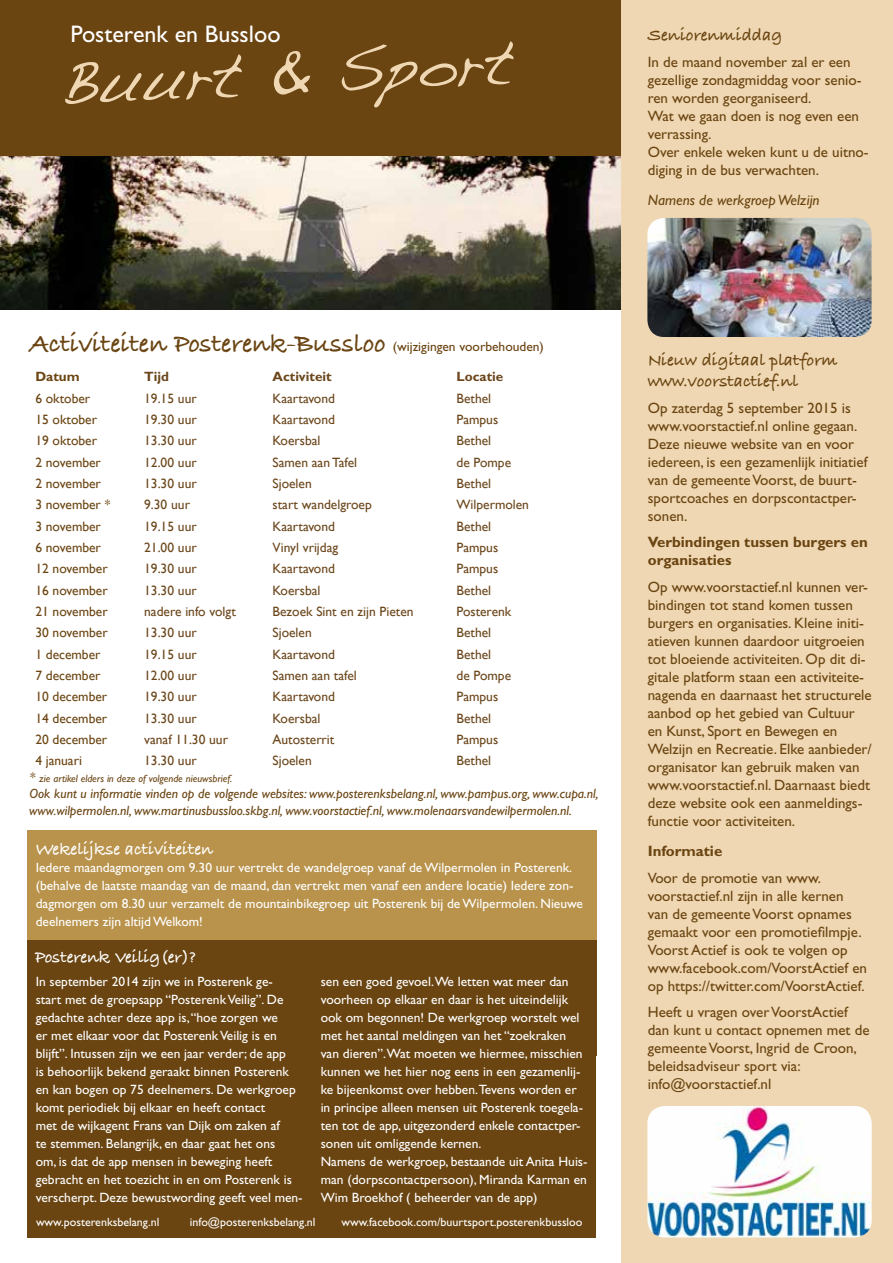
<style>
.page{position:relative;width:893px;height:1263px;background:#fff}
.page>*{position:absolute;margin:0;border:0;box-sizing:border-box;transform-origin:0 0}
.t1{font:63px "Handwriting Dakota";color:#eed7b2}
.t2{font:27px "Bradley Hand ITCTT Bold";color:#6a4411}
.t3{font:24px "Gill Sans Std";color:#fff}
.t4{font:18px/21.6px "Bradley Hand ITCTT Bold";color:#6a4411}
.t5{font:18px "Bradley Hand ITCTT Bold";color:#fff}
.t6{font:15px/18px "Gill Sans Std";color:#6a4411}
.t7{font:700 15px/18px "Gill Sans Std";color:#6a4411}
.t8{font:italic 15px "Gill Sans Std";color:#6a4411}
.t9{font:13.5px/18px "Gill Sans Std";color:#fff}
.t10{font:13.5px "Gill Sans";color:#6b461b}
.t11{font:italic 13.5px/16.5px "Gill Sans Std";color:#6a4411}
.t12{font:13.5px "Gill Sans";color:#6b4512}
.t13{font:13.5px "Gill Sans";color:#6a4411}
.t14{font:700 13.5px "Gill Sans Std";color:#6b461b}
.t15{font:700 13.5px "Gill Sans Std";color:#6b4512}
.t16{font:12px "Gill Sans Std";color:#fff}
.t17{font:italic 10.5px "Gill Sans Std";color:#6a4411}
.s1{font-family:"Gill Sans Std";font-size:13.5px}
.s2{font-size:13.5px}
</style>
<div class="page">
<img style="left:0;top:155px;width:622px;height:154px">
<div style="left:27px;top:939px;width:570px;height:117px;background:#6a4411"></div>
<div style="left:27px;top:1209px;width:569px;height:29px;background:#6a4411"></div>
<div style="left:0;top:0;width:638px;height:155px;background:#6a4411"></div>
<div style="left:27px;top:968px;width:569px;height:242px;background:#6a4411"></div>
<div style="left:622px;top:0;width:271px;height:1263px;background:#eed7b2"></div>
<img style="left:647px;top:1106px;width:225px;height:131px">
<div style="left:27px;top:830px;width:570px;height:110px;background:#b9934c"></div>
<img style="left:647px;top:218px;width:225px;height:119px">
<h3 class="t3" style="left:70px;top:21px;width:212px">Posterenk en Bussloo</h3>
<h1 class="t1" style="left:57px;top:46px;width:457px;rotate:-3deg">Buurt &amp; Sport</h1>
<h2 class="t2" style="left:29px;top:328px;width:516px">Activiteiten Posterenk-Bussloo <span class="s1">(wijzigingen voorbehouden)</span></h2>
<p class="t15" style="left:35px;top:369px;width:46px">Datum</p>
<p class="t14" style="left:144px;top:369px;width:26px">Tijd</p>
<p class="t14" style="left:273px;top:369px;width:61px">Activiteit</p>
<p class="t14" style="left:456px;top:369px;width:48px">Locatie</p>
<p class="t13" style="left:35px;top:390px;width:56px">6 oktober</p>
<p class="t10" style="left:144px;top:390px;width:54px">19.15 uur</p>
<p class="t10" style="left:273px;top:390px;width:64px">Kaartavond</p>
<p class="t10" style="left:456px;top:390px;width:36px">Bethel</p>
<p class="t13" style="left:35px;top:411px;width:63px">15 oktober</p>
<p class="t10" style="left:144px;top:411px;width:54px">19.30 uur</p>
<p class="t10" style="left:273px;top:411px;width:64px">Kaartavond</p>
<p class="t10" style="left:456px;top:411px;width:43px">Pampus</p>
<p class="t12" style="left:35px;top:433px;width:63px">19 oktober</p>
<p class="t10" style="left:144px;top:433px;width:54px">13.30 uur</p>
<p class="t10" style="left:273px;top:433px;width:49px">Koersbal</p>
<p class="t10" style="left:456px;top:433px;width:36px">Bethel</p>
<p class="t13" style="left:35px;top:454px;width:67px">2 november</p>
<p class="t10" style="left:144px;top:454px;width:54px">12.00 uur</p>
<p class="t10" style="left:273px;top:454px;width:86px">Samen aan Tafel</p>
<p class="t10" style="left:456px;top:454px;width:56px">de Pompe</p>
<p class="t12" style="left:35px;top:475px;width:67px">2 november</p>
<p class="t10" style="left:144px;top:475px;width:54px">13.30 uur</p>
<p class="t10" style="left:273px;top:475px;width:41px">Sjoelen</p>
<p class="t10" style="left:456px;top:475px;width:36px">Bethel</p>
<p class="t12" style="left:35px;top:497px;width:77px">3 november *</p>
<p class="t10" style="left:144px;top:497px;width:47px">9.30 uur</p>
<p class="t10" style="left:273px;top:497px;width:101px">start wandelgroep</p>
<p class="t10" style="left:456px;top:497px;width:74px">Wilpermolen</p>
<p class="t12" style="left:35px;top:518px;width:67px">3 november</p>
<p class="t10" style="left:144px;top:518px;width:54px">19.15 uur</p>
<p class="t10" style="left:273px;top:518px;width:64px">Kaartavond</p>
<p class="t10" style="left:456px;top:518px;width:36px">Bethel</p>
<p class="t12" style="left:35px;top:539px;width:67px">6 november</p>
<p class="t10" style="left:144px;top:539px;width:54px">21.00 uur</p>
<p class="t10" style="left:273px;top:539px;width:67px">Vinyl vrijdag</p>
<p class="t10" style="left:456px;top:539px;width:43px">Pampus</p>
<p class="t12" style="left:35px;top:561px;width:74px">12 november</p>
<p class="t10" style="left:144px;top:561px;width:54px">19.30 uur</p>
<p class="t10" style="left:273px;top:561px;width:64px">Kaartavond</p>
<p class="t10" style="left:456px;top:561px;width:43px">Pampus</p>
<p class="t12" style="left:35px;top:582px;width:74px">16 november</p>
<p class="t10" style="left:144px;top:582px;width:54px">13.30 uur</p>
<p class="t10" style="left:273px;top:582px;width:49px">Koersbal</p>
<p class="t10" style="left:456px;top:582px;width:36px">Bethel</p>
<p class="t12" style="left:35px;top:603px;width:74px">21 november</p>
<p class="t10" style="left:144px;top:603px;width:93px">nadere info volgt</p>
<p class="t10" style="left:273px;top:603px;width:143px">Bezoek Sint en zijn Pieten</p>
<p class="t10" style="left:456px;top:603px;width:56px">Posterenk</p>
<p class="t12" style="left:35px;top:625px;width:74px">30 november</p>
<p class="t10" style="left:144px;top:625px;width:54px">13.30 uur</p>
<p class="t10" style="left:273px;top:625px;width:41px">Sjoelen</p>
<p class="t10" style="left:456px;top:625px;width:36px">Bethel</p>
<p class="t12" style="left:35px;top:646px;width:67px">1 december</p>
<p class="t10" style="left:144px;top:646px;width:54px">19.15 uur</p>
<p class="t10" style="left:273px;top:646px;width:64px">Kaartavond</p>
<p class="t10" style="left:456px;top:646px;width:36px">Bethel</p>
<p class="t12" style="left:35px;top:667px;width:67px">7 december</p>
<p class="t10" style="left:144px;top:667px;width:54px">12.00 uur</p>
<p class="t10" style="left:273px;top:667px;width:86px">Samen aan tafel</p>
<p class="t10" style="left:456px;top:667px;width:56px">de Pompe</p>
<p class="t12" style="left:35px;top:689px;width:73px">10 december</p>
<p class="t10" style="left:144px;top:689px;width:54px">19.30 uur</p>
<p class="t10" style="left:273px;top:689px;width:64px">Kaartavond</p>
<p class="t10" style="left:456px;top:689px;width:43px">Pampus</p>
<p class="t12" style="left:35px;top:710px;width:73px">14 december</p>
<p class="t10" style="left:144px;top:710px;width:54px">13.30 uur</p>
<p class="t10" style="left:273px;top:710px;width:49px">Koersbal</p>
<p class="t10" style="left:456px;top:710px;width:36px">Bethel</p>
<p class="t12" style="left:35px;top:731px;width:73px">20 december</p>
<p class="t10" style="left:144px;top:731px;width:85px">vanaf 11.30 uur</p>
<p class="t10" style="left:273px;top:731px;width:63px">Autosterrit</p>
<p class="t10" style="left:456px;top:731px;width:43px">Pampus</p>
<p class="t12" style="left:35px;top:753px;width:48px">4 januari</p>
<p class="t10" style="left:144px;top:753px;width:54px">13.30 uur</p>
<p class="t10" style="left:273px;top:753px;width:41px">Sjoelen</p>
<p class="t10" style="left:456px;top:753px;width:36px">Bethel</p>
<p class="t17" style="left:29px;top:772px;width:204px"><span class="s2">*</span> zie artikel elders in deze of volgende nieuwsbrief.</p>
<p class="t11" style="left:29px;top:785px;width:571px">Ook kunt u informatie vinden op de volgende websites: www.posterenksbelang.nl, www.pampus.org, www.cupa.nl, www.wilpermolen.nl, www.martinusbussloo.skbg.nl, www.voorstactief.nl, www.molenaarsvandewilpermolen.nl.</p>
<h3 class="t5" style="left:36px;top:839px;width:179px">Wekelijkse activiteiten</h3>
<p class="t9" style="left:36px;top:859px;width:549px">Iedere maandagmorgen om 9.30 uur vertrekt de wandelgroep vanaf de Wilpermolen in Posterenk. (behalve de laatste maandag van de maand, dan vertrekt men vanaf een andere locatie) Iedere zon&shy;dagmorgen om 8.30 uur verzamelt de mountainbikegroep uit Posterenk bij de Wilpermolen. Nieuwe deelnemers zijn altijd Welkom!</p>
<h3 class="t5" style="left:35px;top:947px;width:163px">Posterenk Veilig(er)?</h3>
<p class="t9" style="left:36px;top:972px;width:268px">In september 2014 zijn we in Posterenk ge-<br>start met de groepsapp “Posterenk Veilig”. De gedachte achter deze app is, “hoe zorgen we<br>er met elkaar voor dat Posterenk Veilig is en blijft”. Intussen zijn we een jaar verder; de app<br>is behoorlijk bekend geraakt binnen Posterenk en kan bogen op 75 deelnemers. De werkgroep komt periodiek bij elkaar en heeft contact<br>met de wijkagent Frans van Dijk om zaken af<br>te stemmen. Belangrijk, en daar gaat het ons<br>om, is dat de app mensen in beweging heeft gebracht en het toezicht in en om Posterenk is verscherpt. Deze bewustwording geeft veel men-</p>
<p class="t9" style="left:321px;top:972px;width:268px">sen een goed gevoel.We letten wat meer dan voorheen op elkaar en daar is het uiteindelijk ook om begonnen! De werkgroep worstelt wel met het aantal meldingen van het “zoekraken van dieren”.Wat moeten we hiermee, misschien kunnen we het hier nog eens in een gezamenlij&shy;ke bijeenkomst over hebben.Tevens worden er in principe alleen mensen uit Posterenk toegela&shy;ten tot de app, uitgezonderd enkele contactper&shy;sonen uit omliggende kernen.<br>Namens de werkgroep, bestaande uit Anita Huis&shy;man (dorpscontactpersoon), Miranda Karman en Wim Broekhof ( beheerder van de app)</p>
<p class="t16" style="left:36px;top:1215px;width:125px">www.posterenksbelang.nl</p>
<p class="t16" style="left:190px;top:1215px;width:127px">info@posterenksbelang.nl</p>
<p class="t16" style="left:341px;top:1215px;width:243px">www.facebook.com/buurtsport.posterenkbussloo</p>
<h3 class="t4" style="left:648px;top:25px;width:136px">Seniorenmiddag</h3>
<p class="t6" style="left:648px;top:53px;width:222px">In de maand november zal er een gezellige zondagmiddag voor senio&shy;ren worden georganiseerd.<br>Wat we gaan doen is nog even een verrassing.<br>Over enkele weken kunt u de uitno&shy;diging in de bus verwachten.</p>
<p class="t8" style="left:648px;top:191px;width:173px">Namens de werkgroep Welzijn</p>
<h3 class="t4" style="left:648px;top:350px;width:191px">Nieuw digitaal platform www.voorstactief.nl</h3>
<p class="t6" style="left:648px;top:399px;width:221px">Op zaterdag 5 september 2015 is www.voorstactief.nl online gegaan.<br>Deze nieuwe website van en voor iedereen, is een gezamenlijk initiatief van de gemeente Voorst, de buurt&shy;sportcoaches en dorpscontactper&shy;sonen.</p>
<p class="t7" style="left:648px;top:533px;width:222px">Verbindingen tussen burgers en organisaties</p>
<p class="t6" style="left:648px;top:578px;width:225px">Op www.voorstactief.nl kunnen ver&shy;bindingen tot stand komen tussen burgers en organisaties. Kleine initi&shy;atieven kunnen daardoor uitgroeien tot bloeiende activiteiten. Op dit di&shy;gitale platform staan een activiteite&shy;nagenda en daarnaast het structurele aanbod op het gebied van Cultuur en Kunst, Sport en Bewegen en Welzijn en Recreatie. Elke aanbieder/ organisator kan gebruik maken van www.voorstactief.nl. Daarnaast biedt deze website ook een aanmeldings&shy;functie voor activiteiten.</p>
<p class="t7" style="left:648px;top:842px;width:76px">Informatie</p>
<p class="t6" style="left:648px;top:868px;width:221px">Voor de promotie van www. voorstactief.nl zijn in alle kernen van de gemeente Voorst opnames gemaakt voor een promotiefilmpje.<br>Voorst Actief is ook te volgen op www.facebook.com/VoorstActief en op https://twitter.com/VoorstActief.</p>
<p class="t6" style="left:648px;top:1003px;width:223px">Heeft u vragen over VoorstActief dan kunt u contact opnemen met de gemeente Voorst, Ingrid de Croon, beleidsadviseur sport via: info@voorstactief.nl</p>
</div>
